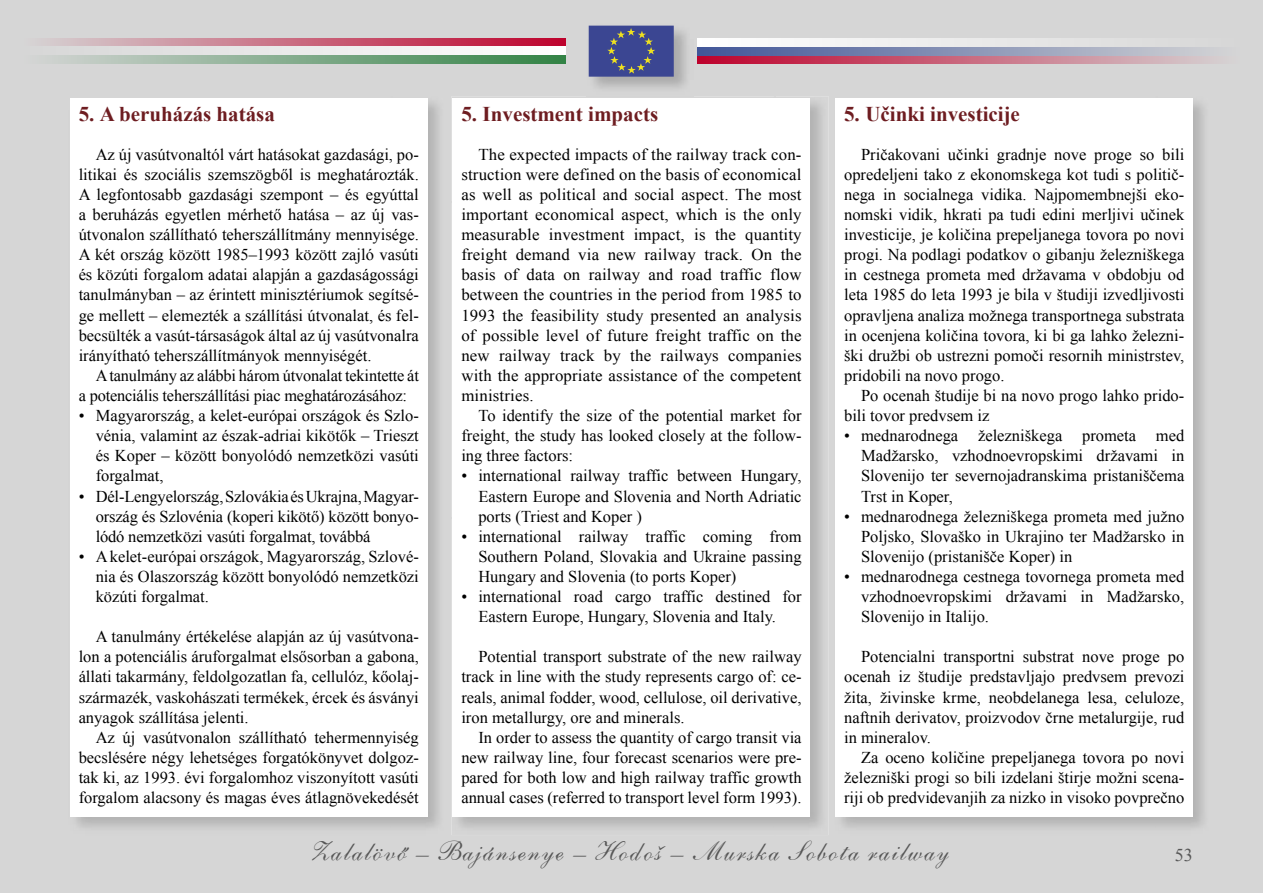
<style>
.page{position:relative;width:1263px;height:893px;background:#d6d6d6}
.page>*{position:absolute;margin:0;border:0;box-sizing:border-box;transform-origin:0 0}
.t1{font:27px "Shelley Andante PFL";color:#565656}
.t2{font:700 21px "Times New Roman";color:#6e1d21}
.t3{font:18px "Times New Roman";color:#565656}
.t4{font:16.5px/20.1px "Times New Roman";color:#000;text-align:justify}
</style>
<div class="page">
<img style="left:69px;top:96px;width:377px;height:739px">
<div style="left:70px;top:98px;width:357px;height:718px;background:#fff"></div>
<img style="left:451px;top:96px;width:378px;height:739px">
<div style="left:453px;top:98px;width:357px;height:718px;background:#fff"></div>
<img style="left:834px;top:96px;width:377px;height:739px">
<div style="left:836px;top:98px;width:357px;height:718px;background:#fff"></div>
<img style="left:586px;top:23px;width:108px;height:73px">
<img style="left:586px;top:96px;width:108px;height:1px">
<svg style="left:589px;top:26px;width:85px;height:51px;background:#464f8b"></svg>
<svg style="left:21px;top:38px;width:545px;height:9px;background:#cd7a8c"></svg>
<svg style="left:21px;top:47px;width:545px;height:8px"></svg>
<svg style="left:21px;top:55px;width:545px;height:9px;background:#84ac8d"></svg>
<svg style="left:697px;top:55px;width:545px;height:9px;background:#c27087"></svg>
<svg style="left:697px;top:47px;width:545px;height:8px;background:#8b95b7"></svg>
<svg style="left:697px;top:38px;width:545px;height:9px"></svg>
<p class="t2" style="left:79px;top:99px;width:198px">5. A beruházás hatása</p>
<p class="t4" style="left:79px;top:144px;width:342px;text-indent:17px">Az új vasútvonaltól várt hatásokat gazdasági, po&shy;litikai és szociális szemszögből is meghatározták.<br>A legfontosabb gazdasági szempont – és egyúttal a beruházás egyetlen mérhető hatása – az új vas&shy;útvonalon szállítható teherszállítmány mennyisége.<br>A két ország között 1985–1993 között zajló vasúti és közúti forgalom adatai alapján a gazdaságossági tanulmányban – az érintett minisztériumok segítsé&shy;ge mellett – elemezték a szállítási útvonalat, és fel&shy;becsülték a vasút-társaságok által az új vasútvonalra irányítható teherszállítmányok mennyiségét.</p>
<p class="t4" style="left:79px;top:365px;width:342px;text-indent:17px">A tanulmány az alábbi három útvonalat tekintette át a potenciális teherszállítási piac meghatározásához:</p>
<p class="t4" style="left:96px;top:405px;width:325px;text-indent:-17px">• Magyarország, a kelet-európai országok és Szlo&shy;vé nia, valamint az észak-adriai kikötők – Trieszt és Koper – között bonyolódó nemzetközi vasúti forgalmat,</p>
<p class="t4" style="left:96px;top:486px;width:325px;text-indent:-17px">• Dél-Lengyelország, Szlovákia és Ukrajna, Magyar&shy;ország és Szlovénia (koperi kikötő) között bonyo&shy;lódó nemzetközi vasúti forgalmat, továbbá</p>
<p class="t4" style="left:96px;top:546px;width:325px;text-indent:-17px">• A kelet-európai országok, Magyarország, Szlo vé&shy;nia és Olaszország között bonyolódó nemzetközi közúti forgalmat.</p>
<p class="t4" style="left:79px;top:626px;width:342px;text-indent:17px">A tanulmány értékelése alapján az új vasútvona&shy;lon a potenciális áruforgalmat elsősorban a gabona, állati takarmány, feldolgozatlan fa, cellulóz, kőolaj&shy;származék, vaskohászati termékek, ércek és ásványi anyagok szállítása jelenti.</p>
<p class="t4" style="left:79px;top:727px;width:342px;text-indent:17px">Az új vasútvonalon szállítható tehermennyiség becslésére négy lehetséges forgatókönyvet dolgoz&shy;tak ki, az 1993. évi forgalomhoz viszonyított vasúti forgalom alacsony és magas éves átlagnövekedését</p>
<p class="t2" style="left:461px;top:99px;width:198px">5. Investment impacts</p>
<p class="t4" style="left:461px;top:144px;width:342px;text-indent:17px">The expected impacts of the railway track con&shy;struction were defined on the basis of economical as well as political and social aspect. The most important economical aspect, which is the only measurable investment impact, is the quantity freight demand via new railway track. On the basis of data on railway and road traffic flow between the countries in the period from 1985 to 1993 the feasibility study presented an analysis of possible level of future freight traffic on the new railway track by the railways companies with the appropriate assistance of the competent ministries.</p>
<p class="t4" style="left:461px;top:405px;width:342px;text-indent:17px">To identify the size of the potential market for freight, the study has looked closely at the follow&shy;ing three factors:</p>
<p class="t4" style="left:478px;top:466px;width:325px;text-indent:-17px">• international railway traffic between Hungary, Eastern Europe and Slovenia and North Adriatic ports (Triest and Koper )</p>
<p class="t4" style="left:478px;top:526px;width:325px;text-indent:-17px">• international railway traffic coming from Southern Poland, Slovakia and Ukraine passing Hungary and Slovenia (to ports Koper)</p>
<p class="t4" style="left:461px;top:586px;width:342px;text-align:center">• international road cargo traffic destined for<br>Eastern Europe, Hungary, Slovenia and Italy.</p>
<p class="t4" style="left:461px;top:646px;width:342px;text-indent:17px">Potential transport substrate of the new railway track in line with the study represents cargo of: ce&shy;reals, animal fodder, wood, cellulose, oil derivative, iron metallurgy, ore and minerals.</p>
<p class="t4" style="left:461px;top:727px;width:342px;text-indent:17px">In order to assess the quantity of cargo transit via new railway line, four forecast scenarios were pre&shy;pared for both low and high railway traffic growth annual cases (referred to transport level form 1993).</p>
<p class="t2" style="left:844px;top:99px;width:177px">5. Učinki investicije</p>
<p class="t4" style="left:844px;top:144px;width:342px;text-indent:17px">Pričakovani učinki gradnje nove proge so bili opredeljeni tako z ekonomskega kot tudi s politič&shy;nega in socialnega vidika. Najpomembnejši eko&shy;nomski vidik, hkrati pa tudi edini merljivi učinek investicije, je količina prepeljanega tovora po novi progi. Na podlagi podatkov o gibanju železniškega in cestnega prometa med državama v obdobju od leta 1985 do leta 1993 je bila v študiji izvedljivosti opravljena analiza možnega transportnega substrata in ocenjena količina tovora, ki bi ga lahko železni&shy;ški družbi ob ustrezni pomoči resornih ministrstev, pridobili na novo progo.</p>
<p class="t4" style="left:844px;top:385px;width:342px;text-indent:17px">Po ocenah študije bi na novo progo lahko prido&shy;bili tovor predvsem iz</p>
<p class="t4" style="left:861px;top:425px;width:325px;text-indent:-17px">• mednarodnega železniškega prometa med Madžarsko, vzhodnoevropskimi državami in Slovenijo ter severnojadranskima pristaniščema Trst in Koper,</p>
<p class="t4" style="left:861px;top:506px;width:325px;text-indent:-17px">• mednarodnega železniškega prometa med južno Poljsko, Slovaško in Ukrajino ter Madžarsko in Slovenijo (pristanišče Koper) in</p>
<p class="t4" style="left:861px;top:566px;width:325px;text-indent:-17px">• mednarodnega cestnega tovornega prometa med vzhodnoevropskimi državami in Madžarsko, Slovenijo in Italijo.</p>
<p class="t4" style="left:844px;top:646px;width:342px;text-indent:17px">Potencialni transportni substrat nove proge po ocenah iz študije predstavljajo predvsem prevozi žita, živinske krme, neobdelanega lesa, celuloze, naftnih derivatov, proizvodov črne metalurgije, rud in mineralov.</p>
<p class="t4" style="left:844px;top:747px;width:342px;text-indent:17px">Za oceno količine prepeljanega tovora po novi železniški progi so bili izdelani štirje možni scena&shy;riji ob predvidevanjih za nizko in visoko povprečno</p>
<h1 class="t1" style="left:312px;top:834px;width:640px">Zalalövő – Bajánsenye – Hodoš – Murska Sobota railway</h1>
<p class="t3" style="left:1175px;top:843px;width:19px">53</p>
</div>
